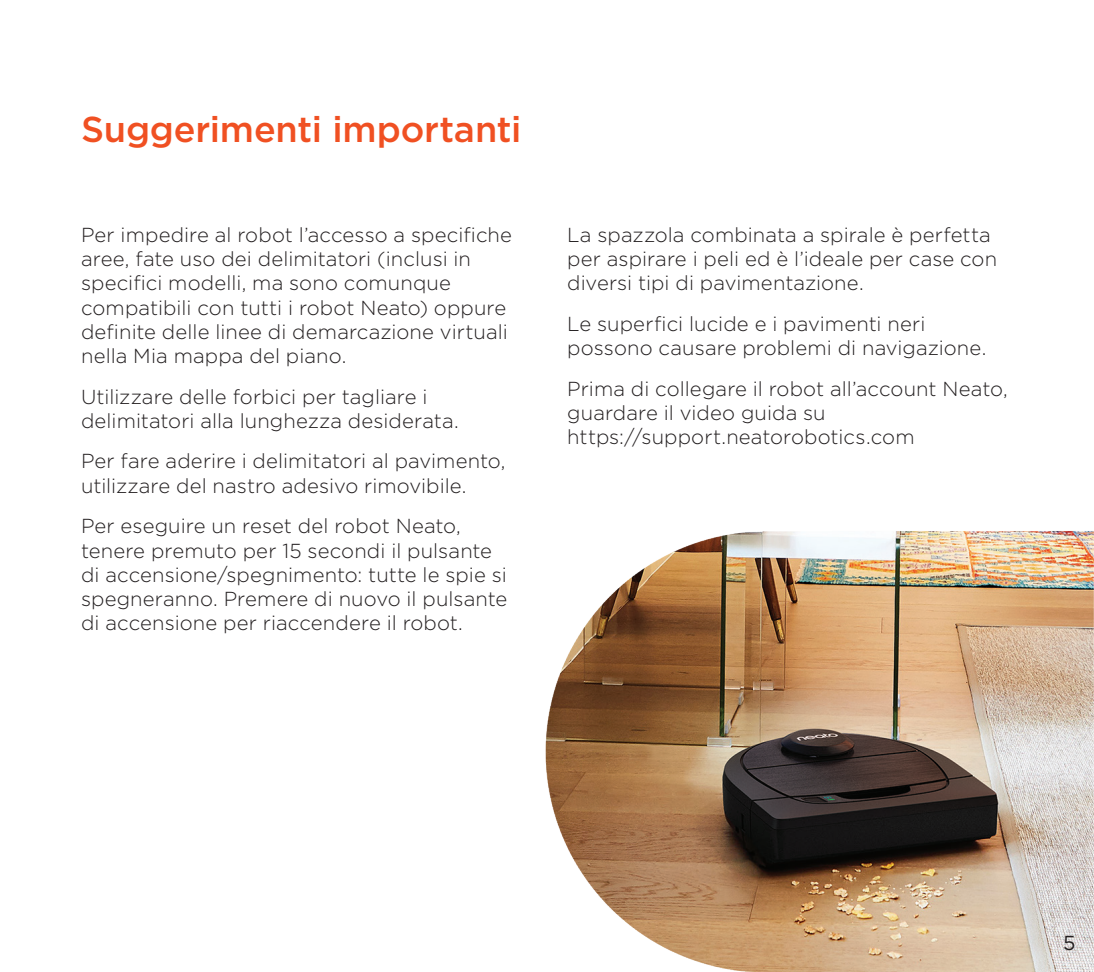
<style>
.page{position:relative;width:1094px;height:972px;background:#fff}
.page>*{position:absolute;margin:0;border:0;box-sizing:border-box;transform-origin:0 0}
.t1{font:500 36px "Gotham";letter-spacing:-.005em;color:#f05022}
.t2{font:300 20.25px/24.3px "Gotham";letter-spacing:.005em;color:#231f20}
.t3{font:20.25px "Gotham";color:#231f20}
</style>
<div class="page">
<img style="left:545px;top:531px;width:549px;height:441px">
<h1 class="t1" style="left:81px;top:106px;width:442px">Suggerimenti importanti</h1>
<p class="t2" style="left:81px;top:222px;width:432px">Per impedire al robot l’accesso a specifiche aree, fate uso dei delimitatori (inclusi in specifici modelli, ma sono comunque compatibili con tutti i robot Neato) oppure definite delle linee di demarcazione virtuali nella Mia mappa del piano.</p>
<p class="t2" style="left:81px;top:384px;width:379px">Utilizzare delle forbici per tagliare i delimitatori alla lunghezza desiderata.</p>
<p class="t2" style="left:81px;top:449px;width:426px">Per fare aderire i delimitatori al pavimento, utilizzare del nastro adesivo rimovibile.</p>
<p class="t2" style="left:81px;top:513px;width:428px">Per eseguire un reset del robot Neato, tenere premuto per 15 secondi il pulsante di accensione/spegnimento: tutte le spie si spegneranno. Premere di nuovo il pulsante di accensione per riaccendere il robot.</p>
<p class="t2" style="left:567px;top:222px;width:431px">La spazzola combinata a spirale è perfetta per aspirare i peli ed è l’ideale per case con diversi tipi di pavimentazione.</p>
<p class="t2" style="left:567px;top:311px;width:420px">Le superfici lucide e i pavimenti neri possono causare problemi di navigazione.</p>
<p class="t2" style="left:567px;top:376px;width:442px">Prima di collegare il robot all’account Neato, guardare il video guida su https://support.neatorobotics.com</p>
<p class="t3" style="left:1063px;top:930px;width:14px">5</p>
</div>
